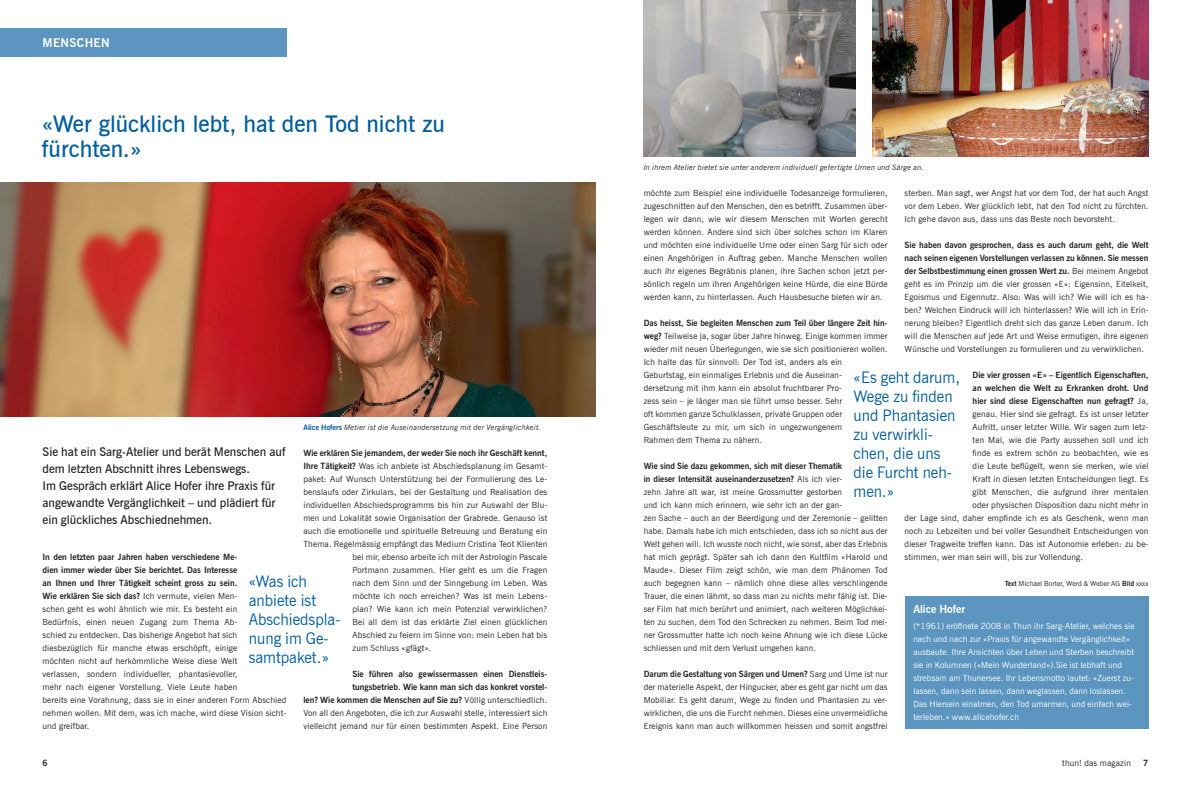
<style>
.page{position:relative;width:1191px;height:794px;background:#fff}
.page>*{position:absolute;margin:0;border:0;box-sizing:border-box;transform-origin:0 0}
.t1{font:600 23px/24.5px "News Gothic BT";color:#005d9c}
.t2{font:16px/19px "News Gothic BT";color:#005d9c}
.t3{font:600 12px/17px "News Gothic BT";color:#231f20}
.t4{font:700 12px "News Gothic BT";letter-spacing:.03em;color:#fff}
.t5{font:700 11px "News Gothic BT";color:#fff}
.t6{font:8.5px/13px "News Gothic BT";letter-spacing:.02em;color:#231f20;text-align:justify}
.t7{font:8.5px/13px "News Gothic BT";letter-spacing:.01em;color:#fff}
.t8{font:700 8.5px "News Gothic BT";color:#231f20}
.t9{font:italic 7.5px "News Gothic BT";letter-spacing:.02em;color:#231f20}
.t10{font:7px "News Gothic BT";letter-spacing:.01em;color:#231f20}
.s1{font-weight:700;font-style:normal;color:#005d9c}
.s2{font-weight:700}
.s3{font-weight:400}
</style>
<div class="page">
<div style="left:0;top:28px;width:286px;height:29px;background:#5b95c0"></div>
<div style="left:904px;top:596px;width:244px;height:133px;background:#5b95c0"></div>
<img style="left:0;top:183px;width:595px;height:234px">
<img style="left:643px;top:0;width:212px;height:157px">
<img style="left:872px;top:0;width:276px;height:157px">
<h3 class="t4" style="left:43px;top:36px;width:69px">MENSCHEN</h3>
<h1 class="t1" style="left:42px;top:112px;width:405px">«Wer glücklich lebt, hat den Tod nicht zu fürchten.»</h1>
<p class="t9" style="left:303px;top:422px;width:239px"><span class="s1">Alice Hofers</span> Metier ist die Auseinandersetzung mit der Vergänglichkeit.</p>
<h3 class="t3" style="left:43px;top:443px;width:244px">Sie hat ein Sarg-Atelier und berät Menschen auf dem letzten Abschnitt ihres Lebenswegs.<br>Im Gespräch erklärt Alice Hofer ihre Praxis für angewandte Vergänglichkeit – und plädiert für ein glückliches Abschiednehmen.</h3>
<p class="t6" style="left:43px;top:550px;width:245px;text-align:left"><span class="s2">In den letzten paar Jahren haben verschiedene Me-<br>dien immer wieder über Sie berichtet. Das Interesse<br>an Ihnen und Ihrer Tätigkeit scheint gross zu sein.<br>Wie erklären Sie sich das?</span> Ich vermute, vielen Men-<br>schen geht es wohl ähnlich wie mir. Es besteht ein<br>Bedürfnis, einen neuen Zugang zum Thema Ab-<br>schied zu entdecken. Das bisherige Angebot hat sich diesbezüglich für manche etwas erschöpft, einige<br>möchten nicht auf herkömmliche Weise diese Welt<br>verlassen, sondern individueller, phantasievoller,<br>mehr nach eigener Vorstellung. Viele Leute haben<br>bereits eine Vorahnung, dass sie in einer anderen Form Abschied nehmen wollen. Mit dem, was ich mache, wird diese Vision sicht&shy;und greifbar.</p>
<p class="t8" style="left:303px;top:447px;width:245px">Wie erklären Sie jemandem, der weder Sie noch ihr Geschäft kennt,</p>
<p class="t6" style="left:303px;top:459px;width:245px"><span class="s2">Ihre Tätigkeit?</span> Was ich anbiete ist Abschiedsplanung im Gesamt-</p>
<p class="t6" style="left:303px;top:472px;width:245px">paket: Auf Wunsch Unterstützung bei der Formulierung des Le-</p>
<p class="t6" style="left:303px;top:485px;width:245px">benslaufs oder Zirkulars, bei der Gestaltung und Realisation des</p>
<p class="t6" style="left:303px;top:498px;width:245px">individuellen Abschiedsprogramms bis hin zur Auswahl der Blu-</p>
<p class="t6" style="left:303px;top:511px;width:245px">men und Lokalität sowie Organisation der Grabrede. Genauso ist</p>
<p class="t6" style="left:303px;top:524px;width:245px">auch die emotionelle und spirituelle Betreuung und Beratung ein</p>
<p class="t6" style="left:303px;top:537px;width:245px">Thema. Regelmässig empfängt das Medium Cristina Teot Klienten</p>
<p class="t6" style="left:352px;top:550px;width:196px">bei mir, ebenso arbeite ich mit der Astrologin Pascale</p>
<p class="t6" style="left:352px;top:563px;width:196px">Portmann zusammen. Hier geht es um die Fragen</p>
<p class="t6" style="left:352px;top:576px;width:196px">nach dem Sinn und der Sinngebung im Leben. Was</p>
<p class="t6" style="left:352px;top:589px;width:196px">möchte ich noch erreichen? Was ist mein Lebens-</p>
<p class="t6" style="left:352px;top:602px;width:196px">plan? Wie kann ich mein Potenzial verwirklichen?</p>
<p class="t6" style="left:352px;top:615px;width:196px">Bei all dem ist das erklärte Ziel einen glücklichen</p>
<p class="t6" style="left:352px;top:628px;width:196px">Abschied zu feiern im Sinne von: mein Leben hat bis</p>
<p class="t6" style="left:352px;top:641px;width:80px">zum Schluss «gfägt».</p>
<p class="t6" style="left:303px;top:667px;width:245px;text-align:right"><span class="s2">Sie führen also gewissermassen einen Dienstleis&shy;tungsbetrieb. Wie kann man sich das konkret vorstel-<br>len? Wie kommen die Menschen auf Sie zu?</span> Völlig unterschiedlich.<br>Von all den Angeboten, die ich zur Auswahl stelle, interessiert sich vielleicht jemand nur für einen bestimmten Aspekt. Eine Person</p>
<h2 class="t2" style="left:249px;top:572px;width:93px">«Was ich anbiete ist<br>Abschiedspla&shy;nung im Ge&shy;samtpaket.»</h2>
<p class="t9" style="left:643px;top:162px;width:282px">In ihrem Atelier bietet sie unter anderem individuell gefertigte Urnen und Särge an.</p>
<p class="t6" style="left:643px;top:186px;width:245px">möchte zum Beispiel eine individuelle Todesanzeige formulieren, zugeschnitten auf den Menschen, den es betrifft. Zusammen über&shy;legen wir dann, wie wir diesem Menschen mit Worten gerecht werden können. Andere sind sich über solches schon im Klaren und möchten eine individuelle Urne oder einen Sarg für sich oder einen Angehörigen in Auftrag geben. Manche Menschen wollen auch ihr eigenes Begräbnis planen, ihre Sachen schon jetzt per&shy;sönlich regeln um ihren Angehörigen keine Hürde, die eine Bürde werden kann, zu hinterlassen. Auch Hausbesuche bieten wir an.</p>
<p class="t6" style="left:643px;top:316px;width:245px;text-align:left"><span class="s2">Das heisst, Sie begleiten Menschen zum Teil über längere Zeit hin&shy;weg?</span> Teilweise ja, sogar über Jahre hinweg. Einige kommen immer wieder mit neuen Überlegungen, wie sie sich positionieren wollen.<br>Ich halte das für sinnvoll: Der Tod ist, anders als ein<br>Geburtstag, ein einmaliges Erlebnis und die Auseinan-<br>dersetzung mit ihm kann ein absolut fruchtbarer Pro-<br>zess sein – je länger man sie führt umso besser. Sehr<br>oft kommen ganze Schulklassen, private Gruppen oder Geschäftsleute zu mir, um sich in ungezwungenem<br>Rahmen dem Thema zu nähern.</p>
<p class="t6" style="left:643px;top:459px;width:245px;text-align:left"><span class="s2">Wie sind Sie dazu gekommen, sich mit dieser Thematik<br>in dieser Intensität auseinanderzusetzen?</span> Als ich vier-<br>zehn Jahre alt war, ist meine Grossmutter gestorben<br>und ich kann mich erinnern, wie sehr ich an der gan-<br>zen Sache – auch an der Beerdigung und der Zeremonie – gelitten habe. Damals habe ich mich entschieden, dass ich so nicht aus der Welt gehen will. Ich wusste noch nicht, wie sonst, aber das Erlebnis hat mich geprägt. Später sah ich dann den Kultfilm «Harold und Maude». Dieser Film zeigt schön, wie man dem Phänomen Tod auch begegnen kann – nämlich ohne diese alles verschlingende Trauer, die einen lähmt, so dass man zu nichts mehr fähig ist. Die&shy;ser Film hat mich berührt und animiert, nach weiteren Möglichkei&shy;ten zu suchen, dem Tod den Schrecken zu nehmen. Beim Tod mei&shy;ner Grossmutter hatte ich noch keine Ahnung wie ich diese Lücke schliessen und mit dem Verlust umgehen kann.</p>
<p class="t6" style="left:643px;top:667px;width:245px"><span class="s2">Darum die Gestaltung von Särgen und Urnen?</span> Sarg und Urne ist nur der materielle Aspekt, der Hingucker, aber es geht gar nicht um das Mobiliar. Es geht darum, Wege zu finden und Phantasien zu ver&shy;wirklichen, die uns die Furcht nehmen. Dieses eine unvermeidliche Ereignis kann man auch willkommen heissen und somit angstfrei</p>
<p class="t6" style="left:904px;top:186px;width:245px">sterben. Man sagt, wer Angst hat vor dem Tod, der hat auch Angst vor dem Leben. Wer glücklich lebt, hat den Tod nicht zu fürchten.<br>Ich gehe davon aus, dass uns das Beste noch bevorsteht.</p>
<p class="t6" style="left:904px;top:238px;width:245px"><span class="s2">Sie haben davon gesprochen, dass es auch darum geht, die Welt nach seinen eigenen Vorstellungen verlassen zu können. Sie messen der Selbstbestimmung einen grossen Wert zu.</span> Bei meinem Angebot geht es im Prinzip um die vier grossen «E»: Eigensinn, Eitelkeit, Egoismus und Eigennutz. Also: Was will ich? Wie will ich es ha&shy;ben? Welchen Eindruck will ich hinterlassen? Wie will ich in Erin&shy;nerung bleiben? Eigentlich dreht sich das ganze Leben darum. Ich will die Menschen auf jede Art und Weise ermutigen, ihre eigenen Wünsche und Vorstellungen zu formulieren und zu verwirklichen.</p>
<p class="t8" style="left:972px;top:369px;width:177px">Die vier grossen «E» – Eigentlich Eigenschaften,</p>
<p class="t8" style="left:972px;top:382px;width:177px">an welchen die Welt zu Erkranken droht. Und</p>
<p class="t8" style="left:972px;top:395px;width:177px">hier sind diese Eigenschaften nun gefragt? <span class="s3">Ja,</span></p>
<p class="t6" style="left:972px;top:407px;width:177px">genau. Hier sind sie gefragt. Es ist unser letzter</p>
<p class="t6" style="left:972px;top:420px;width:177px">Aufritt, unser letzter Wille. Wir sagen zum letz-</p>
<p class="t6" style="left:972px;top:433px;width:177px">ten Mal, wie die Party aussehen soll und ich</p>
<p class="t6" style="left:972px;top:446px;width:177px">finde es extrem schön zu beobachten, wie es</p>
<p class="t6" style="left:972px;top:459px;width:177px">die Leute beflügelt, wenn sie merken, wie viel</p>
<p class="t6" style="left:972px;top:472px;width:177px">Kraft in diesen letzten Entscheidungen liegt. Es</p>
<p class="t6" style="left:972px;top:485px;width:177px">gibt Menschen, die aufgrund ihrer mentalen</p>
<p class="t6" style="left:972px;top:498px;width:177px">oder physischen Disposition dazu nicht mehr in</p>
<p class="t6" style="left:904px;top:511px;width:245px">der Lage sind, daher empfinde ich es als Geschenk, wenn man</p>
<p class="t6" style="left:904px;top:524px;width:245px">noch zu Lebzeiten und bei voller Gesundheit Entscheidungen von</p>
<p class="t6" style="left:904px;top:537px;width:245px">dieser Tragweite treffen kann. Das ist Autonomie erleben: zu be-</p>
<p class="t6" style="left:904px;top:550px;width:180px">stimmen, wer man sein will, bis zur Vollendung.</p>
<p class="t10" style="left:1004px;top:579px;width:145px"><span class="s2">Text</span> Michael Borter, Werd &amp; Weber AG <span class="s2">Bild</span> xxxx</p>
<h2 class="t2" style="left:853px;top:368px;width:108px">«Es geht darum,<br>Wege zu finden und Phantasien zu verwirkli&shy;chen, die uns die Furcht neh&shy;men.»</h2>
<p class="t5" style="left:913px;top:603px;width:53px">Alice Hofer</p>
<p class="t7" style="left:913px;top:619px;width:223px">(*1961) eröffnete 2008 in Thun ihr Sarg-Atelier, welches sie nach und nach zur «Praxis für angewandte Vergänglichkeit» ausbaute. Ihre Ansichten über Leben und Sterben beschreibt sie in Kolumnen («Mein Wunderland»).Sie ist lebhaft und strebsam am Thunersee. Ihr Lebensmotto lautet: «Zuerst zu&shy;lassen, dann sein lassen, dann weglassen, dann loslassen.<br>Das Hiersein einatmen, den Tod umarmen, und einfach wei&shy;terleben.» www.alicehofer.ch</p>
<p class="t8" style="left:43px;top:757px;width:7px">6</p>
<p class="t6" style="left:1062px;top:756px;width:70px">thun! das magazin</p>
<p class="t8" style="left:1143px;top:757px;width:7px">7</p>
</div>
